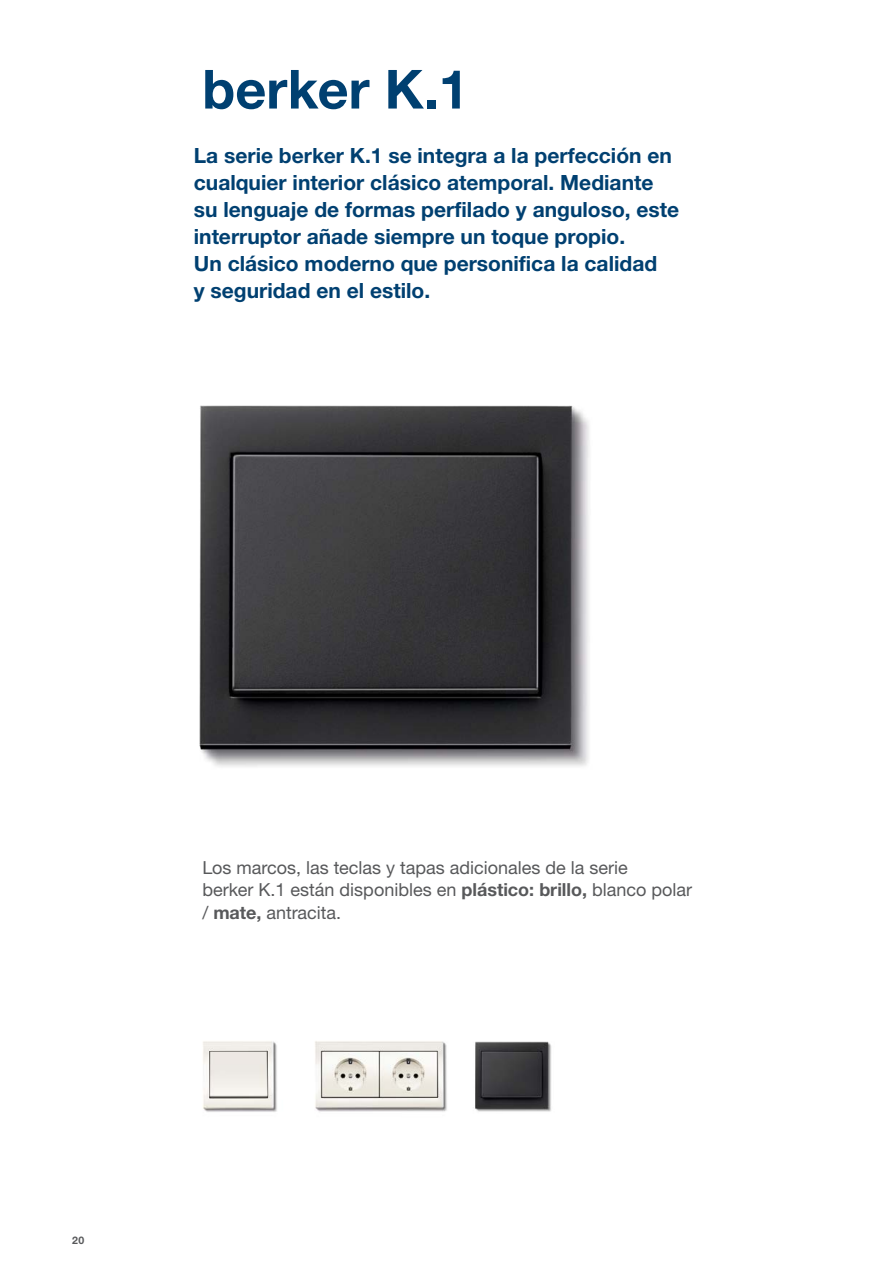
<style>
.page{position:relative;width:893px;height:1263px;background:#fff}
.page>*{position:absolute;margin:0;border:0;box-sizing:border-box;transform-origin:0 0}
.t1{font:700 54px "Helvetica Neue LTW1 G";color:#004071}
.t2{font:700 21px/27px "Helvetica Neue LTW1 G";color:#004071}
.t3{font:18px/22.5px "Helvetica Neue LTW1 G";color:#58595b}
.t4{font:700 10.5px "Helvetica Neue LTW1 G";color:#58595b}
.s1{font-weight:700}
</style>
<div class="page">
<img style="left:199px;top:405px;width:391px;height:362px">
<img style="left:203px;top:1041px;width:74px;height:71px">
<img style="left:315px;top:1041px;width:132px;height:71px">
<img style="left:475px;top:1041px;width:77px;height:71px">
<h1 class="t1" style="left:202px;top:56px;width:268px">berker K.1</h1>
<p class="t2" style="left:194px;top:141px;width:487px">La serie berker K.1 se integra a la perfección en cualquier interior clásico atemporal. Mediante su lenguaje de formas perfilado y anguloso, este interruptor añade siempre un toque propio.<br>Un clásico moderno que personifica la calidad<br>y seguridad en el estilo.</p>
<p class="t3" style="left:202px;top:856px;width:491px">Los marcos, las teclas y tapas adicionales de la serie<br>berker K.1 están disponibles en <span class="s1">plástico: brillo,</span> blanco polar / <span class="s1">mate,</span> antracita.</p>
<p class="t4" style="left:72px;top:1233px;width:14px">20</p>
</div>
